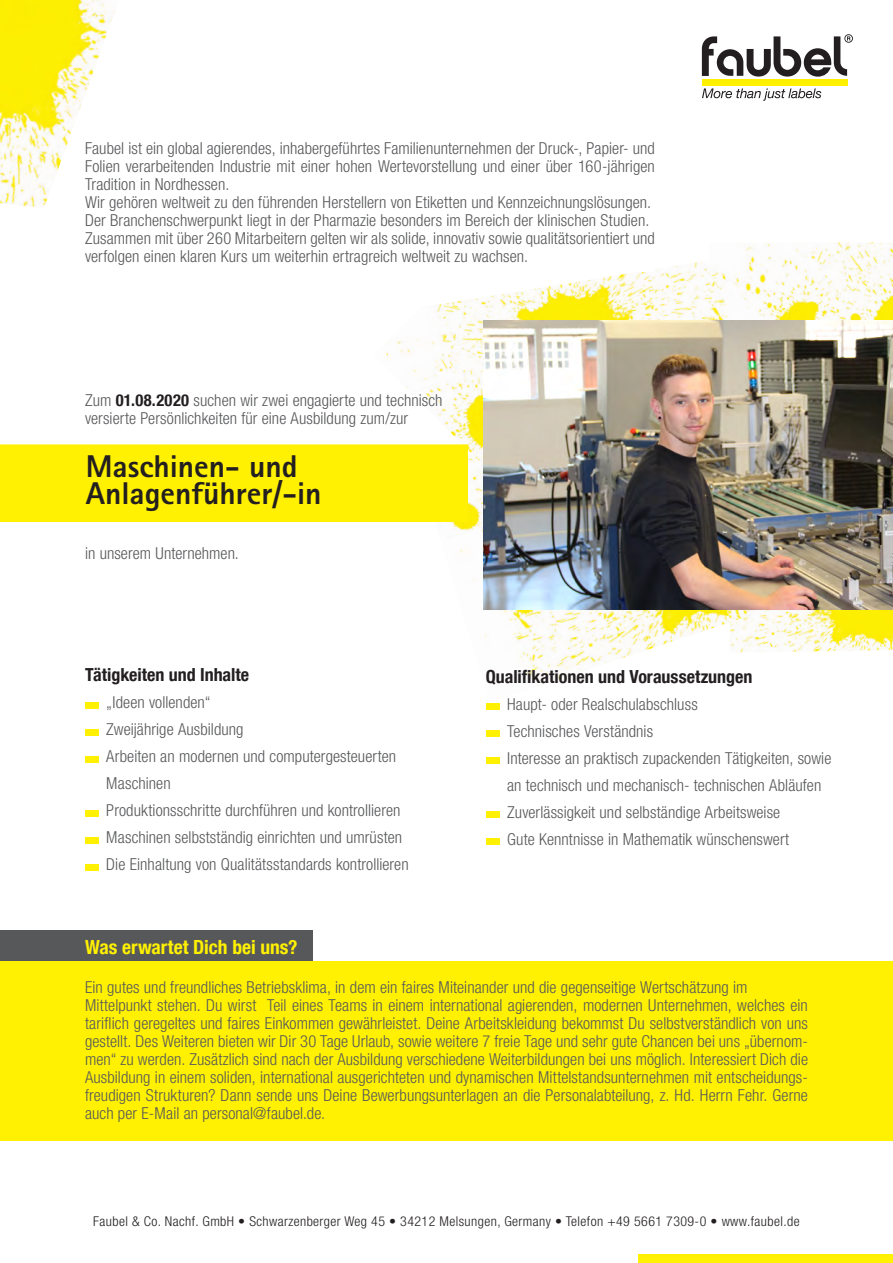
<style>
.page{position:relative;width:893px;height:1263px;background:#fff}
.page>*{position:absolute;margin:0;border:0;box-sizing:border-box;transform-origin:0 0}
.t1{font:800 31.5px/27px "Rotis Sans Serif Std";color:#231f20}
.t2{font:700 condensed 19.5px "Helvetica Neue LT Com";color:#fff101}
.t3{font:700 condensed 18px "Helvetica Neue LT Com";color:#231f20}
.t4{font:300 condensed 16.5px/18px "Helvetica Neue LT Com";letter-spacing:.005em;color:#57585a}
.t5{font:300 condensed 13.5px "Helvetica Neue LT Com";letter-spacing:.03em;color:#231f20}
.s1{font-weight:700;color:#231f20}
</style>
<div class="page">
<img style="left:855px;top:610px;width:38px;height:41px">
<img style="left:746px;top:242px;width:147px;height:79px">
<img style="left:483px;top:603px;width:372px;height:78px">
<img style="left:386px;top:261px;width:436px;height:342px">
<div style="left:0;top:961px;width:893px;height:179px;background:#fff101"></div>
<div style="left:702px;top:79px;width:145px;height:7px;background:#fff101"></div>
<svg style="left:702px;top:88px;width:119px;height:13px"></svg>
<svg style="left:702px;top:34px;width:151px;height:43px"></svg>
<div style="left:639px;top:1254px;width:254px;height:9px;background:#fff101"></div>
<div style="left:85px;top:702px;width:13px;height:6px;background:#fff101"></div>
<div style="left:85px;top:729px;width:13px;height:6px;background:#fff101"></div>
<div style="left:85px;top:756px;width:13px;height:6px;background:#fff101"></div>
<div style="left:85px;top:810px;width:13px;height:6px;background:#fff101"></div>
<div style="left:85px;top:837px;width:13px;height:6px;background:#fff101"></div>
<div style="left:85px;top:864px;width:13px;height:6px;background:#fff101"></div>
<div style="left:486px;top:703px;width:13px;height:7px;background:#fff101"></div>
<div style="left:486px;top:730px;width:13px;height:7px;background:#fff101"></div>
<div style="left:486px;top:757px;width:13px;height:7px;background:#fff101"></div>
<div style="left:486px;top:811px;width:13px;height:7px;background:#fff101"></div>
<div style="left:486px;top:838px;width:13px;height:7px;background:#fff101"></div>
<img style="left:484px;top:321px;width:409px;height:289px">
<div style="left:85px;top:136px;width:570px;height:135px;background:#fff"></div>
<div style="left:0;top:445px;width:467px;height:76px;background:#fff101"></div>
<div style="left:0;top:444px;width:468px;height:78px;border:2px solid #fff101"></div>
<div style="left:0;top:931px;width:313px;height:30px;background:#57585a"></div>
<img style="left:0;top:0;width:115px;height:207px">
<p class="t4" style="left:85px;top:139px;width:571px">Faubel ist ein global agierendes, inhabergeführtes Familienunternehmen der Druck-, Papier- und Folien verarbeitenden Industrie mit einer hohen Wertevorstellung und einer über 160-jährigen Tradition in Nordhessen.<br>Wir gehören weltweit zu den führenden Herstellern von Etiketten und Kennzeichnungslösungen.<br>Der Branchenschwerpunkt liegt in der Pharmazie besonders im Bereich der klinischen Studien.<br>Zusammen mit über 260 Mitarbeitern gelten wir als solide, innovativ sowie qualitätsorientiert und verfolgen einen klaren Kurs um weiterhin ertragreich weltweit zu wachsen.</p>
<p class="t4" style="left:85px;top:391px;width:359px">Zum <span class="s1">01.08.2020</span> suchen wir zwei engagierte und technisch versierte Persönlichkeiten für eine Ausbildung zum/zur</p>
<h1 class="t1" style="left:86px;top:452px;width:237px">Maschinen- und<br>Anlagenführer/-in</h1>
<p class="t4" style="left:85px;top:544px;width:155px">in unserem Unternehmen.</p>
<p class="t3" style="left:85px;top:664px;width:166px">Tätigkeiten und Inhalte</p>
<p class="t4" style="left:106px;top:689px;width:304px;line-height:27px">„Ideen vollenden“<br>Zweijährige Ausbildung<br>Arbeiten an modernen und computergesteuerten Maschinen<br>Produktionsschritte durchführen und kontrollieren Maschinen selbstständig einrichten und umrüsten Die Einhaltung von Qualitätsstandards kontrollieren</p>
<p class="t2" style="left:85px;top:935px;width:214px">Was erwartet Dich bei uns?</p>
<p class="t3" style="left:486px;top:665px;width:268px">Qualifikationen und Voraussetzungen</p>
<p class="t4" style="left:507px;top:690px;width:326px;line-height:27px">Haupt- oder Realschulabschluss<br>Technisches Verständnis<br>Interesse an praktisch zupackenden Tätigkeiten, sowie an technisch und mechanisch- technischen Abläufen Zuverlässigkeit und selbständige Arbeitsweise<br>Gute Kenntnisse in Mathematik wünschenswert</p>
<p class="t4" style="left:85px;top:978px;width:724px">Ein gutes und freundliches Betriebsklima, in dem ein faires Miteinander und die gegenseitige Wertschätzung im Mittelpunkt stehen. Du wirst Teil eines Teams in einem international agierenden, modernen Unternehmen, welches ein tariflich geregeltes und faires Einkommen gewährleistet. Deine Arbeitskleidung bekommst Du selbstverständlich von uns gestellt. Des Weiteren bieten wir Dir 30 Tage Urlaub, sowie weitere 7 freie Tage und sehr gute Chancen bei uns „übernom&shy;men“ zu werden. Zusätzlich sind nach der Ausbildung verschiedene Weiterbildungen bei uns möglich. Interessiert Dich die Ausbildung in einem soliden, international ausgerichteten und dynamischen Mittelstandsunternehmen mit entscheidungs&shy;freudigen Strukturen? Dann sende uns Deine Bewerbungsunterlagen an die Personalabteilung, z. Hd. Herrn Fehr. Gerne auch per E-Mail an personal@faubel.de.</p>
<p class="t5" style="left:93px;top:1214px;width:708px">Faubel &amp; Co. Nachf. GmbH • Schwarzenberger Weg 45 • 34212 Melsungen, Germany • Telefon +49 5661 7309-0 • www.faubel.de</p>
</div>
